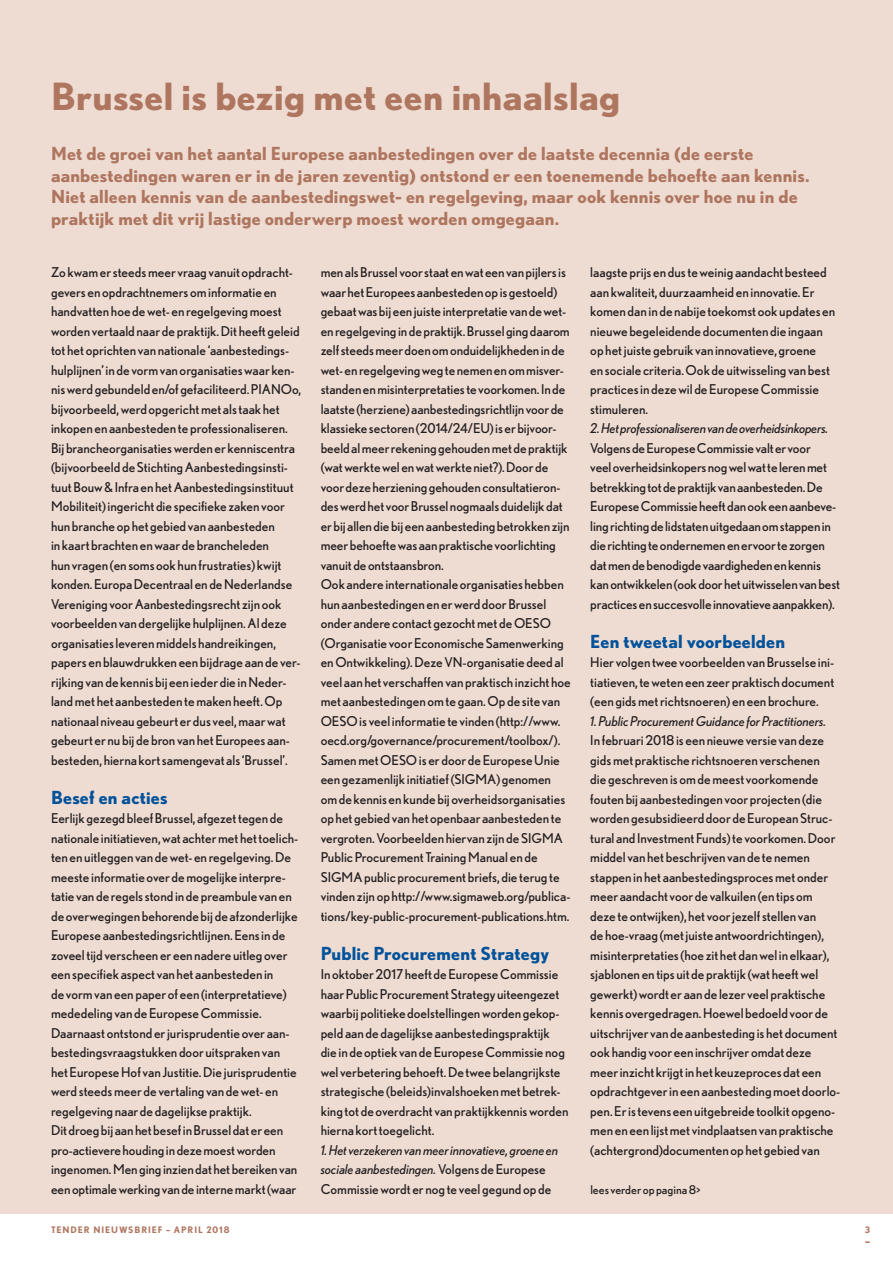
<style>
.page{position:relative;width:893px;height:1263px;background:#fff}
.page>*{position:absolute;margin:0;border:0;box-sizing:border-box;transform-origin:0 0}
.t1{font:700 37.5px "Nobel";letter-spacing:.01em;color:#af765f}
.t2{font:700 18px/21.6px "Nobel";letter-spacing:.01em;color:#af765f}
.t3{font:700 18px "Nobel";letter-spacing:.01em;color:#01529a}
.t4{font:13.5px/19.5px "Nobel";color:#231f20}
.t5{font:italic 13.5px/19.5px "Nobel";color:#231f20}
.t6{font:12px "Nobel";color:#231f20}
.t7{font:700 9px "Nobel";letter-spacing:.1em;color:#af765f}
.s1{font-style:normal}
</style>
<div class="page">
<div style="left:0;top:0;width:893px;height:1213px;background:#eedcd3"></div>
<h1 class="t1" style="left:51px;top:74px;width:571px">Brussel is bezig met een inhaalslag</h1>
<p class="t2" style="left:51px;top:143px;width:760px">Met de groei van het aantal Europese aanbestedingen over de laatste decennia (de eerste aanbestedingen waren er in de jaren zeventig) ontstond er een toenemende behoefte aan kennis.<br>Niet alleen kennis van de aanbestedingswet- en regelgeving, maar ook kennis over hoe nu in de praktijk met dit vrij lastige onderwerp moest worden omgegaan.</p>
<p class="t4" style="left:51px;top:262px;width:252px">Zo kwam er steeds meer vraag vanuit opdracht&shy;gevers en opdrachtnemers om informatie en handvatten hoe de wet- en regelgeving moest worden vertaald naar de praktijk. Dit heeft geleid tot het oprichten van nationale ‘aanbestedings&shy;hulplijnen’ in de vorm van organisaties waar ken&shy;nis werd gebundeld en/of gefaciliteerd. PIANOo, bijvoorbeeld, werd opgericht met als taak het inkopen en aanbesteden te professionaliseren.<br>Bij brancheorganisaties werden er kenniscentra (bijvoorbeeld de Stichting Aanbestedingsinsti&shy;tuut Bouw &amp; Infra en het Aanbestedingsinstituut Mobiliteit) ingericht die specifieke zaken voor hun branche op het gebied van aanbesteden<br>in kaart brachten en waar de brancheleden<br>hun vragen (en soms ook hun frustraties) kwijt konden. Europa Decentraal en de Nederlandse Vereniging voor Aanbestedingsrecht zijn ook voorbeelden van dergelijke hulplijnen. Al deze organisaties leveren middels handreikingen, papers en blauwdrukken een bijdrage aan de ver&shy;rijking van de kennis bij een ieder die in Neder&shy;land met het aanbesteden te maken heeft. Op nationaal niveau gebeurt er dus veel, maar wat gebeurt er nu bij de bron van het Europees aan&shy;besteden, hierna kort samengevat als ‘Brussel’.</p>
<h2 class="t3" style="left:51px;top:787px;width:118px">Besef en acties</h2>
<p class="t4" style="left:51px;top:808px;width:249px">Eerlijk gezegd bleef Brussel, afgezet tegen de nationale initiatieven, wat achter met het toelich&shy;ten en uitleggen van de wet- en regelgeving. De meeste informatie over de mogelijke interpre&shy;tatie van de regels stond in de preambule van en de overwegingen behorende bij de afzonderlijke Europese aanbestedingsrichtlijnen. Eens in de zoveel tijd verscheen er een nadere uitleg over een specifiek aspect van het aanbesteden in<br>de vorm van een paper of een (interpretatieve) mededeling van de Europese Commissie.<br>Daarnaast ontstond er jurisprudentie over aan&shy;bestedingsvraagstukken door uitspraken van het Europese Hof van Justitie. Die jurisprudentie werd steeds meer de vertaling van de wet- en regelgeving naar de dagelijkse praktijk.<br>Dit droeg bij aan het besef in Brussel dat er een pro-actievere houding in deze moest worden ingenomen. Men ging inzien dat het bereiken van een optimale werking van de interne markt (waar</p>
<p class="t7" style="left:51px;top:1224px;width:180px">TENDER NIEUWSBRIEF – APRIL 2018</p>
<p class="t4" style="left:321px;top:262px;width:252px">men als Brussel voor staat en wat een van pijlers is waar het Europees aanbesteden op is gestoeld) gebaat was bij een juiste interpretatie van de wet&shy;en regelgeving in de praktijk. Brussel ging daarom zelf steeds meer doen om onduidelijkheden in de wet- en regelgeving weg te nemen en om misver&shy;standen en misinterpretaties te voorkomen. In de laatste (herziene) aanbestedingsrichtlijn voor de klassieke sectoren (2014/24/EU) is er bijvoor&shy;beeld al meer rekening gehouden met de praktijk (wat werkte wel en wat werkte niet?). Door de voor deze herziening gehouden consultatieron&shy;des werd het voor Brussel nogmaals duidelijk dat er bij allen die bij een aanbesteding betrokken zijn meer behoefte was aan praktische voorlichting vanuit de ontstaansbron.<br>Ook andere internationale organisaties hebben hun aanbestedingen en er werd door Brussel onder andere contact gezocht met de OESO (Organisatie voor Economische Samenwerking en Ontwikkeling). Deze VN -organisatie deed al veel aan het verschaffen van praktisch inzicht hoe met aanbestedingen om te gaan. Op de site van OESO</p>
<p class="t4" style="left:321px;top:711px;width:241px;text-align:justify;text-indent:39px">is veel informatie te vinden (http://www. oecd.org/governance/procurement/toolbox/).<br>Samen met OESO</p>
<p class="t4" style="left:321px;top:750px;width:251px;text-indent:98px">is er door de Europese Unie een gezamenlijk initiatief (SIGMA) genomen om de kennis en kunde bij overheidsorganisaties op het gebied van het openbaar aanbesteden te vergroten. Voorbeelden hiervan zijn de SIGMA Public Procurement Training Manual en de SIGMA public procurement briefs, die terug te vinden zijn op http://www.sigmaweb.org/publica&shy;tions/key-public-procurement-publications.htm.</p>
<h2 class="t3" style="left:321px;top:943px;width:230px">Public Procurement Strategy</h2>
<p class="t4" style="left:321px;top:964px;width:249px">In oktober 2017 heeft de Europese Commissie haar Public Procurement Strategy uiteengezet waarbij politieke doelstellingen worden gekop&shy;peld aan de dagelijkse aanbestedingspraktijk die in de optiek van de Europese Commissie nog wel verbetering behoeft. De twee belangrijkste strategische (beleids)invalshoeken met betrek&shy;king tot de overdracht van praktijkkennis worden hierna kort toegelicht.</p>
<p class="t5" style="left:321px;top:1140px;width:239px">1. Het verzekeren van meer innovatieve, groene en sociale aanbestedingen.<span class="s1">Volgens de Europese<br>Commissie wordt er nog te veel gegund op de</span></p>
<p class="t4" style="left:590px;top:262px;width:246px">laagste prijs en dus te weinig aandacht besteed aan kwaliteit, duurzaamheid en innovatie. Er komen dan in de nabije toekomst ook updates en nieuwe begeleidende documenten die ingaan op het juiste gebruik van innovatieve, groene<br>en sociale criteria. Ook de uitwisseling van best practices in deze wil de Europese Commissie stimuleren.</p>
<p class="t5" style="left:590px;top:418px;width:240px">2. Het professionaliseren van de overheidsinkopers.</p>
<p class="t4" style="left:590px;top:438px;width:251px">Volgens de Europese Commissie valt er voor<br>veel overheidsinkopers nog wel wat te leren met betrekking tot de praktijk van aanbesteden. De Europese Commissie heeft dan ook een aanbeve&shy;ling richting de lidstaten uitgedaan om stappen in die richting te ondernemen en ervoor te zorgen dat men de benodigde vaardigheden en kennis kan ontwikkelen (ook door het uitwisselen van best practices en succesvolle innovatieve aanpakken).</p>
<h2 class="t3" style="left:590px;top:631px;width:196px">Een tweetal voorbeelden</h2>
<p class="t4" style="left:590px;top:652px;width:245px;text-align:justify">Hier volgen twee voorbeelden van Brusselse ini&shy;tiatieven, te weten een zeer praktisch document (een gids met richtsnoeren) en een brochure.</p>
<p class="t5" style="left:590px;top:711px;width:238px">1. Public Procurement Guidance for Practitioners.</p>
<p class="t4" style="left:590px;top:730px;width:252px">In februari 2018 is een nieuwe versie van deze gids met praktische richtsnoeren verschenen<br>die geschreven is om de meest voorkomende fouten bij aanbestedingen voor projecten (die worden gesubsidieerd door de European Struc&shy;tural and Investment Funds) te voorkomen. Door middel van het beschrijven van de te nemen stappen in het aanbestedingsproces met onder meer aandacht voor de valkuilen (en tips om deze te ontwijken), het voor jezelf stellen van<br>de hoe-vraag (met juiste antwoordrichtingen), misinterpretaties (hoe zit het dan wel in elkaar), sjablonen en tips uit de praktijk (wat heeft wel gewerkt) wordt er aan de lezer veel praktische kennis overgedragen. Hoewel bedoeld voor de uitschrijver van de aanbesteding is het document ook handig voor een inschrijver omdat deze meer inzicht krijgt in het keuzeproces dat een opdrachtgever in een aanbesteding moet doorlo&shy;pen. Er is tevens een uitgebreide toolkit opgeno&shy;men en een lijst met vindplaatsen van praktische (achtergrond)documenten op het gebied van</p>
<p class="t6" style="left:590px;top:1183px;width:112px">lees verder op pagina 8&gt;</p>
<p class="t7" style="left:865px;top:1224px;width:7px">3</p>
</div>
